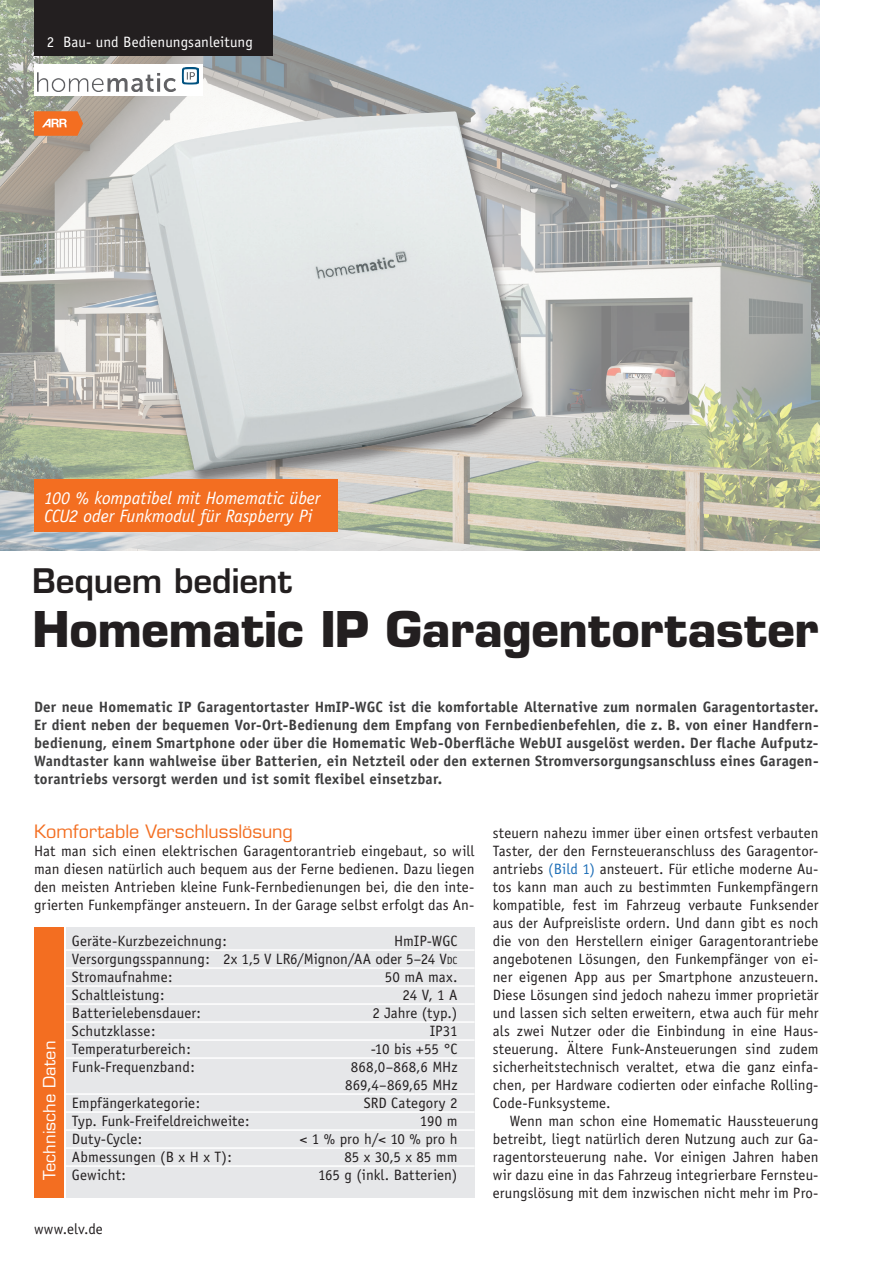
<style>
.page{position:relative;width:893px;height:1263px;background:#fff}
.page>*{position:absolute;margin:0;border:0;box-sizing:border-box;transform-origin:0 0}
.t1{font:700 48px "Eurostile";letter-spacing:-.01em;color:#231f20}
.t2{font:600 33px "Eurostile";letter-spacing:-.005em;color:#231f20}
.t3{font:italic 18px/18px "Officina Sans";letter-spacing:-.01em;color:#fff}
.t4{font:18px "Eurostile";color:#f36e21}
.t5{font:16.5px "Eurostile";letter-spacing:.005em;color:#fff}
.t6{font:15px/18px "Officina Sans";letter-spacing:.005em;color:#231f20;text-align:justify}
.t7{font:700 15px/18px "Officina Sans";letter-spacing:.015em;color:#3e3e3f;text-align:justify}
.t8{font:15px "Officina Sans";letter-spacing:.005em;color:#fff}
.s1{font-size:10.5px}
.s2{color:#1f6fb8}
</style>
<div class="page">
<img style="left:0;top:0;width:819px;height:551px">
<div style="left:66px;top:928px;width:409px;height:270px;background:#e6e7e9"></div>
<div style="left:34px;top:928px;width:30px;height:270px;background:#f36e21"></div>
<hr style="left:66px;top:949px;width:409px;height:2px;background:#fff">
<hr style="left:66px;top:967px;width:409px;height:2px;background:#fff">
<hr style="left:66px;top:985px;width:409px;height:2px;background:#fff">
<hr style="left:66px;top:1003px;width:409px;height:2px;background:#fff">
<hr style="left:66px;top:1021px;width:409px;height:2px;background:#fff">
<hr style="left:66px;top:1039px;width:409px;height:2px;background:#fff">
<hr style="left:66px;top:1057px;width:409px;height:2px;background:#fff">
<hr style="left:66px;top:1093px;width:409px;height:2px;background:#fff">
<hr style="left:66px;top:1111px;width:409px;height:2px;background:#fff">
<hr style="left:66px;top:1129px;width:409px;height:2px;background:#fff">
<hr style="left:66px;top:1147px;width:409px;height:2px;background:#fff">
<hr style="left:66px;top:1165px;width:409px;height:2px;background:#fff">
<div style="left:34px;top:64px;width:168px;height:31px;background:#fff"></div>
<img style="left:38px;top:67px;width:161px;height:25px">
<div style="left:34px;top:0;width:238px;height:55px;background:#231f20"></div>
<svg style="left:34px;top:111px;width:49px;height:25px"></svg>
<div style="left:127px;top:111px;width:408px;height:377px;background:#231f20;opacity:.5"></div>
<img style="left:132px;top:111px;width:390px;height:360px">
<div style="left:34px;top:480px;width:304px;height:52px;background:#f36e21"></div>
<p class="t8" style="left:47px;top:33px;width:208px">2 Bau- und Bedienungsanleitung</p>
<p class="t3" style="left:44px;top:488px;width:277px">100 % kompatibel mit Homematic über<br>CCU2 oder Funkmodul für Raspberry Pi</p>
<h2 class="t2" style="left:32px;top:560px;width:261px">Bequem bedient</h2>
<h1 class="t1" style="left:32px;top:599px;width:788px">Homematic IP Garagentortaster</h1>
<p class="t7" style="left:34px;top:698px;width:786px">Der neue Homematic IP Garagentortaster HmIP-WGC ist die komfortable Alternative zum normalen Garagentortaster.<br>Er dient neben der bequemen Vor-Ort-Bedienung dem Empfang von Fernbedienbefehlen, die z. B. von einer Handfern&shy;bedienung, einem Smartphone oder über die Homematic Web-Oberfläche WebUI ausgelöst werden. Der flache Aufputz-Wandtaster kann wahlweise über Batterien, ein Netzteil oder den externen Stromversorgungsanschluss eines Garagen&shy;torantriebs versorgt werden und ist somit flexibel einsetzbar.</p>
<p class="t4" style="left:34px;top:820px;width:260px">Komfortable Verschlusslösung</p>
<p class="t6" style="left:34px;top:842px;width:442px">Hat man sich einen elektrischen Garagentorantrieb eingebaut, so will man diesen natürlich auch bequem aus der Ferne bedienen. Dazu liegen den meisten Antrieben kleine Funk-Fernbedienungen bei, die den inte&shy;grierten Funkempfänger ansteuern. In der Garage selbst erfolgt das An-</p>
<p class="t5" style="left:40px;top:1180px;width:140px;rotate:-90deg">Technische Daten</p>
<p class="t6" style="left:72px;top:932px;width:156px">Geräte-Kurzbezeichnung:</p>
<p class="t6" style="left:72px;top:932px;width:387px;text-indent:322px">HmIP-WGC Versorgungsspannung: 2x 1,5 V LR6/Mignon/AA oder 5–24 V<span class="s1">DC </span>Stromaufnahme:</p>
<p class="t6" style="left:385px;top:968px;width:74px">50 mA max.</p>
<p class="t6" style="left:72px;top:986px;width:94px">Schaltleistung:</p>
<p class="t6" style="left:402px;top:986px;width:56px">24 V, 1 A</p>
<p class="t6" style="left:72px;top:1004px;width:130px">Batterielebensdauer:</p>
<p class="t6" style="left:372px;top:1004px;width:87px">2 Jahre (typ.)</p>
<p class="t6" style="left:72px;top:1022px;width:85px">Schutzklasse:</p>
<p class="t6" style="left:430px;top:1022px;width:29px">IP31</p>
<p class="t6" style="left:72px;top:1040px;width:120px">Temperaturbereich:</p>
<p class="t6" style="left:371px;top:1040px;width:88px">-10 bis +55 °C</p>
<p class="t6" style="left:72px;top:1058px;width:124px">Funk-Frequenzband:</p>
<p class="t6" style="left:345px;top:1058px;width:114px;text-align:center">868,0–868,6 MHz<br>869,4–869,65 MHz</p>
<p class="t6" style="left:72px;top:1094px;width:130px">Empfängerkategorie:</p>
<p class="t6" style="left:364px;top:1094px;width:95px">SRD Category 2</p>
<p class="t6" style="left:72px;top:1112px;width:179px">Typ. Funk-Freifeldreichweite:</p>
<p class="t6" style="left:420px;top:1112px;width:39px">190 m</p>
<p class="t6" style="left:72px;top:1130px;width:72px">Duty-Cycle:</p>
<p class="t6" style="left:300px;top:1130px;width:159px">&lt; 1 % pro h/&lt; 10 % pro h</p>
<p class="t6" style="left:72px;top:1148px;width:161px">Abmessungen (B x H x T):</p>
<p class="t6" style="left:344px;top:1148px;width:115px">85 x 30,5 x 85 mm</p>
<p class="t6" style="left:72px;top:1166px;width:55px">Gewicht:</p>
<p class="t6" style="left:318px;top:1166px;width:141px">165 g (inkl. Batterien)</p>
<p class="t6" style="left:34px;top:1220px;width:70px">www.elv.de</p>
<p class="t6" style="left:493px;top:824px;width:327px">steuern nahezu immer über einen ortsfest verbauten Taster, der den Fernsteueranschluss des Garagentor&shy;antriebs <span class="s2">(Bild 1)</span> ansteuert. Für etliche moderne Au&shy;tos kann man auch zu bestimmten Funkempfängern kompatible, fest im Fahrzeug verbaute Funksender aus der Aufpreisliste ordern. Und dann gibt es noch die von den Herstellern einiger Garagentorantriebe angebotenen Lösungen, den Funkempfänger von ei&shy;ner eigenen App aus per Smartphone anzusteuern.<br>Diese Lösungen sind jedoch nahezu immer proprietär und lassen sich selten erweitern, etwa auch für mehr als zwei Nutzer oder die Einbindung in eine Haus&shy;steuerung. Ältere Funk-Ansteuerungen sind zudem sicherheitstechnisch veraltet, etwa die ganz einfa&shy;chen, per Hardware codierten oder einfache Rolling-Code-Funksysteme.</p>
<p class="t6" style="left:493px;top:1112px;width:327px;text-indent:17px">Wenn man schon eine Homematic Haussteuerung betreibt, liegt natürlich deren Nutzung auch zur Ga&shy;ragentorsteuerung nahe. Vor einigen Jahren haben wir dazu eine in das Fahrzeug integrierbare Fernsteu&shy;erungslösung mit dem inzwischen nicht mehr im Pro-</p>
</div>
